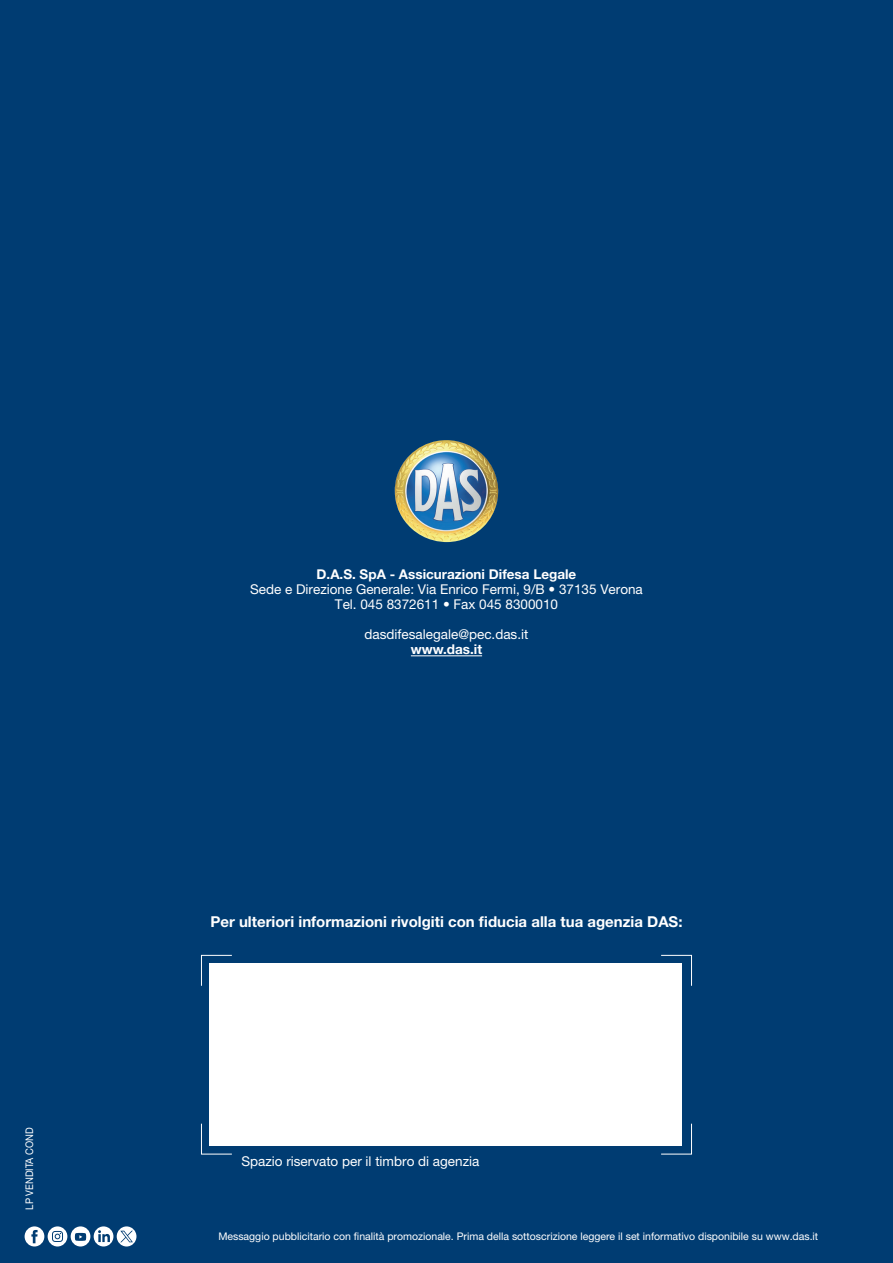
<style>
.page{position:relative;width:893px;height:1263px;background:#003c72}
.page>*{position:absolute;margin:0;border:0;box-sizing:border-box;transform-origin:0 0}
.t1{font:700 15px "Helvetica Neue LT Std";color:#fff}
.t2{font:13.5px "Helvetica Neue LT Std";color:#fff}
.t3{font:700 13.5px "Helvetica Neue LT Std";color:#fff}
.t4{font:10.5px "Helvetica Neue LT Std";color:#fff}
.t5{font:10.5px "Helvetica Neue LT Std";color:#fff;scale:.9 1}
</style>
<div class="page">
<hr style="left:411px;top:655px;width:71px;height:1px;background:#fff">
<svg style="left:201px;top:954px;width:31px;height:32px"></svg>
<svg style="left:201px;top:1123px;width:31px;height:32px"></svg>
<svg style="left:661px;top:954px;width:31px;height:32px"></svg>
<svg style="left:661px;top:1123px;width:31px;height:32px"></svg>
<div style="left:210px;top:963px;width:472px;height:183px;background:#fff"></div>
<img style="left:395px;top:440px;width:104px;height:102px">
<svg style="left:25px;top:1226px;width:111px;height:20px"></svg>
<p class="t5" style="left:23px;top:1210px;width:93px;rotate:-90deg">LP VENDITA COND</p>
<h2 class="t3" style="left:317px;top:566px;width:261px">D.A.S. SpA - Assicurazioni Difesa Legale</h2>
<h2 class="t2" style="left:250px;top:582px;width:394px">Sede e Direzione Generale: Via Enrico Fermi, 9/B • 37135 Verona</h2>
<h2 class="t2" style="left:335px;top:597px;width:225px">Tel. 045 8372611 • Fax 045 8300010</h2>
<h2 class="t2" style="left:365px;top:627px;width:165px">dasdifesalegale@pec.das.it</h2>
<h2 class="t3" style="left:411px;top:641px;width:73px">www.das.it</h2>
<p class="t1" style="left:210px;top:913px;width:474px">Per ulteriori informazioni rivolgiti con fiducia alla tua agenzia DAS:</p>
<h2 class="t2" style="left:241px;top:1153px;width:239px">Spazio riservato per il timbro di agenzia</h2>
<p class="t4" style="left:218px;top:1230px;width:601px">Messaggio pubblicitario con finalità promozionale. Prima della sottoscrizione leggere il set informativo disponibile su www.das.it</p>
</div>
